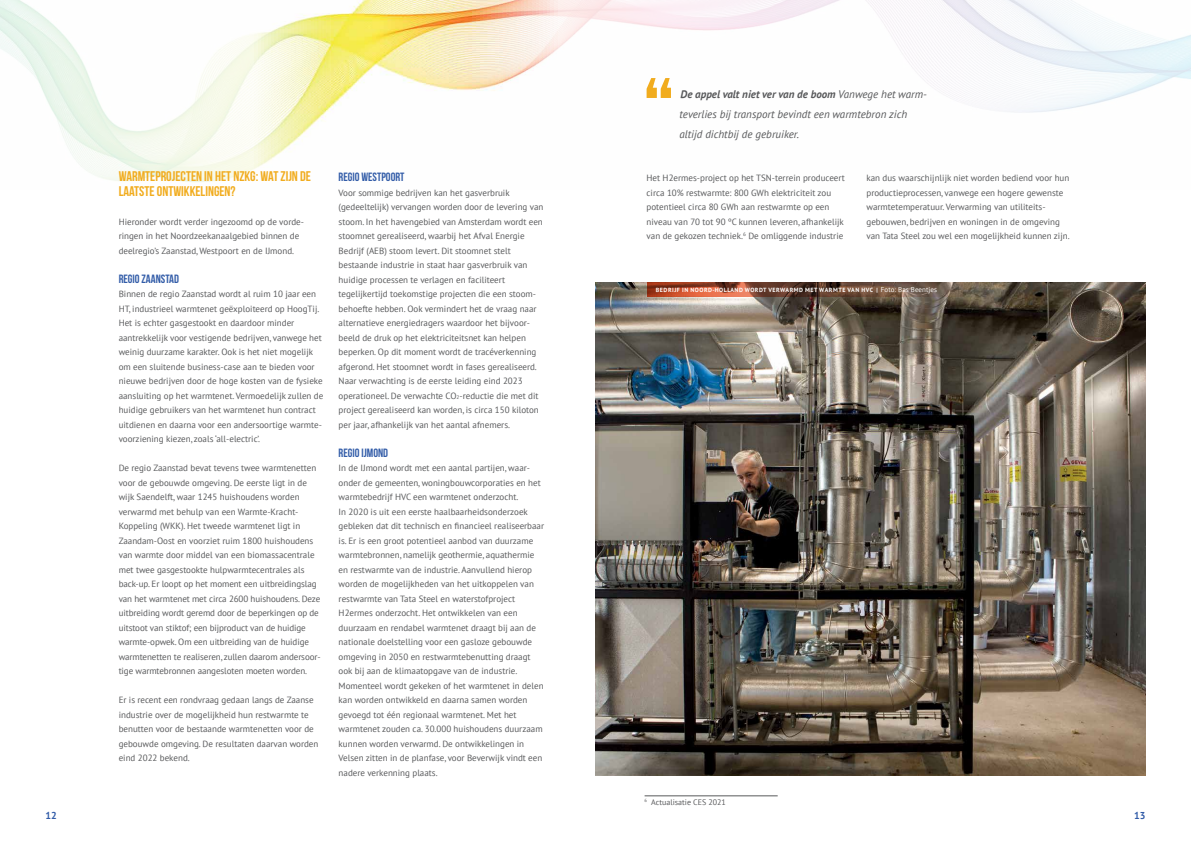
<style>
.page{position:relative;width:1191px;height:842px;background:#fff}
.page>*{position:absolute;margin:0;border:0;box-sizing:border-box;transform-origin:0 0}
.t1{font:14px/14.5px "Bebas Neue";color:#f1ac1e}
.t2{font:12px "Bebas Neue";color:#325ca8}
.t3{font:italic 11px/20px "PT Sans";color:#58595b}
.t4{font:700 10px "PT Sans";color:#325ca8}
.t5{font:9px/14.5px "PT Sans";color:#58595b}
.t6{font:8px "PT Sans";color:#58595b}
.t7{font:700 6px "PT Sans";letter-spacing:.09em;color:#fff}
.s1{font-size:5.2px}
.s2{font-weight:700}
.s3{font-weight:400;font-size:7px}
</style>
<div class="page">
<img style="left:330px;top:0;width:141px;height:110px">
<svg style="left:471px;top:0;width:720px;height:113px"></svg>
<svg style="left:0;top:0;width:330px;height:182px"></svg>
<img style="left:595px;top:283px;width:550px;height:493px">
<svg style="left:646px;top:78px;width:25px;height:20px"></svg>
<svg style="left:647px;top:282px;width:327px;height:15px;background:#7e4b37"></svg>
<hr style="left:644px;top:795px;width:133px;height:1px;background:#58595b">
<h1 class="t1" style="left:119px;top:169px;width:194px">WARMTEPROJECTEN IN HET NZKG: WAT ZIJN DE<br>LAATSTE ONTWIKKELINGEN?</h1>
<p class="t5" style="left:119px;top:214px;width:186px">Hieronder wordt verder ingezoomd op de vorde&shy;ringen in het Noordzeekanaalgebied binnen de deelregio’s Zaanstad, Westpoort en de IJmond.</p>
<h2 class="t2" style="left:119px;top:272px;width:62px">REGIO ZAANSTAD</h2>
<p class="t5" style="left:119px;top:286px;width:206px">Binnen de regio Zaanstad wordt al ruim 10 jaar een HT, industrieel warmtenet geëxploiteerd op HoogTij.<br>Het is echter gasgestookt en daardoor minder aantrekkelijk voor vestigende bedrijven, vanwege het weinig duurzame karakter. Ook is het niet mogelijk om een sluitende business-case aan te bieden voor nieuwe bedrijven door de hoge kosten van de fysieke aansluiting op het warmtenet. Vermoedelijk zullen de huidige gebruikers van het warmtenet hun contract uitdienen en daarna voor een andersoortige warmte&shy;voorziening kiezen, zoals ‘all-electric’.</p>
<p class="t5" style="left:119px;top:460px;width:203px">De regio Zaanstad bevat tevens twee warmtenetten voor de gebouwde omgeving. De eerste ligt in de wijk Saendelft, waar 1245 huishoudens worden verwarmd met behulp van een Warmte-Kracht-Koppeling (WKK). Het tweede warmtenet ligt in Zaandam-Oost en voorziet ruim 1800 huishoudens van warmte door middel van een biomassacentrale met twee gasgestookte hulpwarmtecentrales als back-up. Er loopt op het moment een uitbreidingslag van het warmtenet met circa 2600 huishoudens. Deze uitbreiding wordt geremd door de beperkingen op de uitstoot van stiktof; een bijproduct van de huidige warmte-opwek. Om een uitbreiding van de huidige warmtenetten te realiseren, zullen daarom andersoor&shy;tige warmtebronnen aangesloten moeten worden.</p>
<p class="t5" style="left:119px;top:692px;width:201px">Er is recent een rondvraag gedaan langs de Zaanse industrie over de mogelijkheid hun restwarmte te benutten voor de bestaande warmtenetten voor de gebouwde omgeving. De resultaten daarvan worden eind 2022 bekend.</p>
<h2 class="t2" style="left:339px;top:170px;width:67px">REGIO WESTPOORT</h2>
<p class="t5" style="left:339px;top:185px;width:206px">Voor sommige bedrijven kan het gasverbruik (gedeeltelijk) vervangen worden door de levering van stoom. In het havengebied van Amsterdam wordt een stoomnet gerealiseerd, waarbij het Afval Energie Bedrijf (AEB) stoom levert. Dit stoomnet stelt bestaande industrie in staat haar gasverbruik van huidige processen te verlagen en faciliteert tegelijkertijd toekomstige projecten die een stoom&shy;behoefte hebben. Ook vermindert het de vraag naar alternatieve energiedragers waardoor het bijvoor&shy;beeld de druk op het elektriciteitsnet kan helpen beperken. Op dit moment wordt de tracéverkenning afgerond. Het stoomnet wordt in fases gerealiseerd.<br>Naar verwachting is de eerste leiding eind 2023 operationeel. De verwachte CO<span class="s1">2</span>-reductie die met dit project gerealiseerd kan worden, is circa 150 kiloton per jaar, afhankelijk van het aantal afnemers.</p>
<h2 class="t2" style="left:339px;top:446px;width:51px">REGIO IJMOND</h2>
<p class="t5" style="left:339px;top:460px;width:207px">In de IJmond wordt met een aantal partijen, waar&shy;onder de gemeenten, woningbouwcorporaties en het warmtebedrijf HVC een warmtenet onderzocht.<br>In 2020 is uit een eerste haalbaarheidsonderzoek gebleken dat dit technisch en financieel realiseerbaar is. Er is een groot potentieel aanbod van duurzame warmtebronnen, namelijk geothermie, aquathermie en restwarmte van de industrie. Aanvullend hierop worden de mogelijkheden van het uitkoppelen van restwarmte van Tata Steel en waterstofproject H2ermes onderzocht. Het ontwikkelen van een duurzaam en rendabel warmtenet draagt bij aan de nationale doelstelling voor een gasloze gebouwde omgeving in 2050 en restwarmtebenutting draagt ook bij aan de klimaatopgave van de industrie.<br>Momenteel wordt gekeken of het warmtenet in delen kan worden ontwikkeld en daarna samen worden gevoegd tot één regionaal warmtenet. Met het warmtenet zouden ca. 30.000 huishoudens duurzaam kunnen worden verwarmd. De ontwikkelingen in Velsen zitten in de planfase, voor Beverwijk vindt een nadere verkenning plaats.</p>
<p class="t3" style="left:679px;top:84px;width:249px"><span class="s2">De appel valt niet ver van de boom</span> Vanwege het warm&shy;teverlies bij transport bevindt een warmtebron zich altijd dichtbij de gebruiker.</p>
<p class="t5" style="left:646px;top:170px;width:200px">Het H2ermes-project op het TSN-terrein produceert circa 10% restwarmte: 800 GWh elektriciteit zou potentieel circa 80 GWh aan restwarmte op een niveau van 70 tot 90 ºC kunnen leveren, afhankelijk van de gekozen techniek.<sup>6</sup> De omliggende industrie</p>
<p class="t5" style="left:866px;top:170px;width:205px">kan dus waarschijnlijk niet worden bediend voor hun productieprocessen, vanwege een hogere gewenste warmtetemperatuur. Verwarming van utiliteits&shy;gebouwen, bedrijven en woningen in de omgeving van Tata Steel zou wel een mogelijkheid kunnen zijn.</p>
<p class="t7" style="left:656px;top:286px;width:283px">BEDRIJF IN NOORD-HOLLAND WORDT VERWARMD MET WARMTE VAN HVC | <span class="s3">Foto: Bas Beentjes</span></p>
<p class="t6" style="left:644px;top:797px;width:83px"><sup>6</sup> Actualisatie CES 2021</p>
<p class="t4" style="left:45px;top:809px;width:13px">12</p>
<p class="t4" style="left:1134px;top:809px;width:13px">13</p>
</div>
